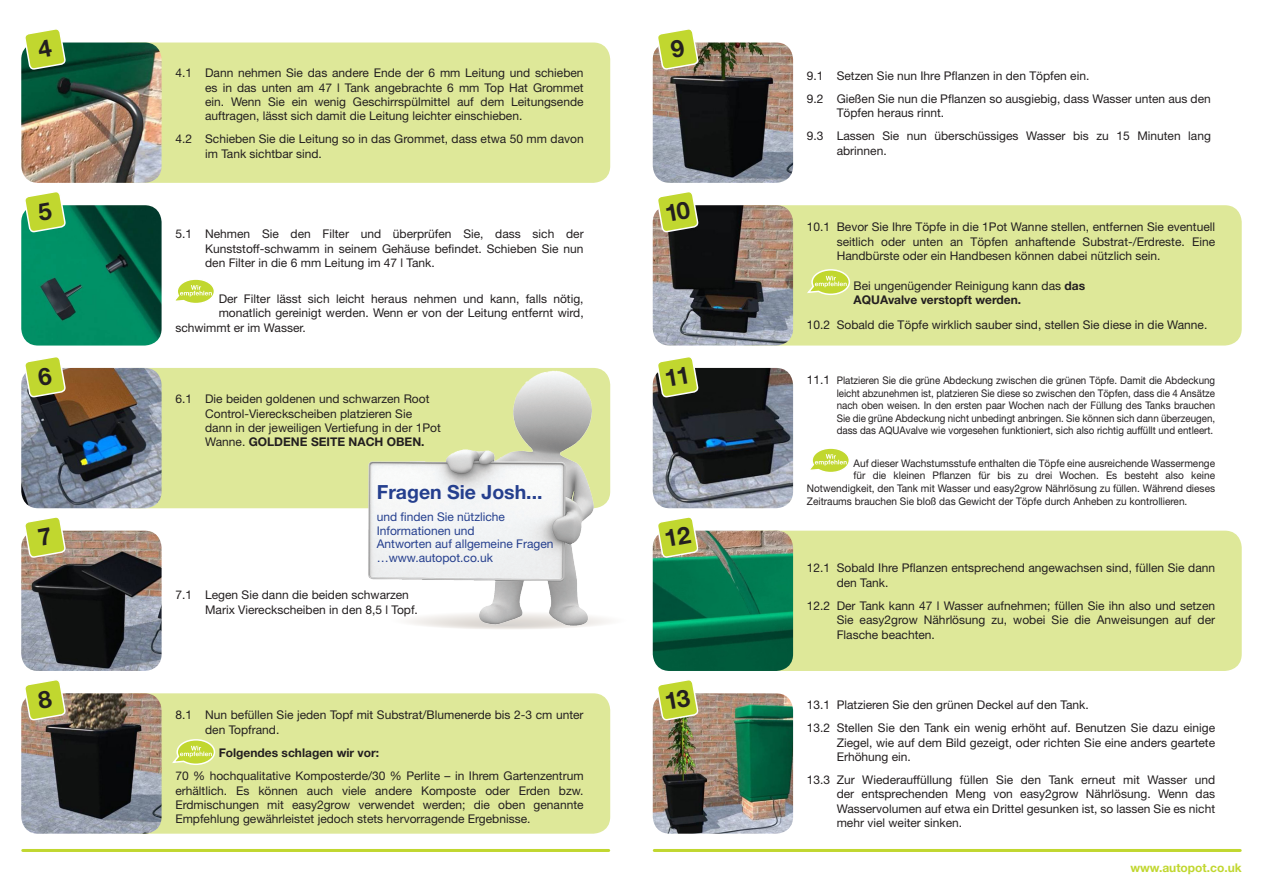
<style>
.page{position:relative;width:1263px;height:893px;background:#fff}
.page>*{position:absolute;margin:0;border:0;box-sizing:border-box;transform-origin:0 0}
.t1{font:700 19.5px "Helvetica Neue LT";color:#253f8e}
.t2{font:12px/14.4px "Helvetica Neue LT";color:#231f20}
.t3{font:12px/13.5px "Helvetica Neue LT";color:#253f8e}
.t4{font:700 12px "Helvetica Neue LT";color:#231f20}
.t5{font:700 12px "Helvetica Neue LT";color:#c1d72f}
.t6{font:10.5px/12.6px "Helvetica Neue LT";color:#231f20;text-align:justify;scale:.93 1}
.t7{font:10.5px "Helvetica Neue LT";color:#231f20;scale:.96 1}
.s1{font-weight:700}
.s2{font-size:12px}
</style>
<div class="page">
<div style="left:115px;top:368px;width:495px;height:140px;background:#dee899;border-radius:17px"></div>
<svg style="left:462px;top:618px;width:148px;height:11px"></svg>
<div style="left:111px;top:43px;width:499px;height:140px;background:#dee899;border-radius:17px"></div>
<div style="left:730px;top:205px;width:512px;height:141px;background:#dee899;border-radius:17px"></div>
<div style="left:730px;top:531px;width:512px;height:140px;background:#dee899;border-radius:17px"></div>
<div style="left:115px;top:693px;width:495px;height:141px;background:#dee899;border-radius:17px"></div>
<img style="left:21px;top:205px;width:141px;height:141px">
<img style="left:653px;top:43px;width:140px;height:140px">
<img style="left:21px;top:43px;width:141px;height:140px">
<img style="left:653px;top:205px;width:140px;height:141px">
<img style="left:21px;top:368px;width:141px;height:140px">
<img style="left:653px;top:368px;width:140px;height:140px">
<img style="left:21px;top:531px;width:141px;height:140px">
<img style="left:653px;top:531px;width:140px;height:140px">
<img style="left:21px;top:693px;width:141px;height:141px">
<img style="left:653px;top:693px;width:140px;height:141px">
<hr style="left:654px;top:849px;width:586px;height:3px;background:#c1d72f">
<hr style="left:23px;top:849px;width:586px;height:3px;background:#c1d72f">
<img style="left:365px;top:368px;width:233px;height:260px">
<svg style="left:175px;top:279px;width:39px;height:24px"></svg>
<svg style="left:172px;top:739px;width:44px;height:26px"></svg>
<svg style="left:807px;top:269px;width:43px;height:26px"></svg>
<svg style="left:810px;top:448px;width:39px;height:24px"></svg>
<svg style="left:24px;top:29px;width:42px;height:53px;background:#8cae4f"></svg>
<svg style="left:657px;top:29px;width:41px;height:53px;background:#babe60"></svg>
<svg style="left:24px;top:178px;width:42px;height:67px"></svg>
<svg style="left:657px;top:178px;width:41px;height:67px"></svg>
<svg style="left:24px;top:343px;width:42px;height:67px"></svg>
<svg style="left:657px;top:343px;width:41px;height:67px"></svg>
<svg style="left:24px;top:503px;width:42px;height:68px"></svg>
<svg style="left:657px;top:503px;width:41px;height:68px"></svg>
<svg style="left:24px;top:666px;width:42px;height:67px"></svg>
<svg style="left:657px;top:666px;width:41px;height:67px"></svg>
<p class="t2" style="left:205px;top:66px;width:380px;text-align:justify;text-indent:-30px">4.1 Dann nehmen Sie das andere Ende der 6 mm Leitung und schieben es in das unten am 47 l Tank angebrachte 6 mm Top Hat Grommet ein. Wenn Sie ein wenig Geschirrspülmittel auf dem Leitungsende auftragen, lässt sich damit die Leitung leichter einschieben.</p>
<p class="t2" style="left:205px;top:132px;width:380px;text-indent:-30px">4.2 Schieben Sie die Leitung so in das Grommet, dass etwa 50 mm davon im Tank sichtbar sind.</p>
<p class="t2" style="left:205px;top:227px;width:380px;text-align:justify;text-indent:-30px">5.1 Nehmen Sie den Filter und überprüfen Sie, dass sich der Kunststoff-schwamm in seinem Gehäuse befindet. Schieben Sie nun den Filter in die 6 mm Leitung im 47 l Tank.</p>
<p class="t2" style="left:219px;top:291px;width:366px">Der Filter lässt sich leicht heraus nehmen und kann, falls nötig,</p>
<p class="t2" style="left:219px;top:306px;width:366px">monatlich gereinigt werden. Wenn er von der Leitung entfernt wird,</p>
<p class="t2" style="left:175px;top:320px;width:132px">schwimmt er im Wasser.</p>
<p class="t2" style="left:205px;top:391px;width:237px;text-indent:-30px">6.1 Die beiden goldenen und schwarzen Root Control-Viereckscheiben platzieren Sie dann in der jeweiligen Vertiefung in der 1Pot Wanne. <span class="s1">GOLDENE SEITE NACH OBEN.</span></p>
<p class="t1" style="left:377px;top:480px;width:167px">Fragen Sie Josh...</p>
<p class="t3" style="left:377px;top:510px;width:130px">und finden Sie nützliche<br>Informationen und</p>
<p class="t3" style="left:377px;top:537px;width:178px">Antworten auf allgemeine Fragen …www.autopot.co.uk</p>
<p class="t2" style="left:205px;top:588px;width:214px;text-indent:-30px">7.1 Legen Sie dann die beiden schwarzen<br>Marix Viereckscheiben in den 8,5 l Topf.</p>
<p class="t2" style="left:205px;top:708px;width:380px;text-indent:-30px">8.1 Nun befüllen Sie jeden Topf mit Substrat/Blumenerde bis 2-3 cm unter den Topfrand.</p>
<p class="t4" style="left:219px;top:746px;width:162px">Folgendes schlagen wir vor:</p>
<p class="t2" style="left:175px;top:769px;width:410px;text-align:justify">70 % hochqualitative Komposterde/30 % Perlite – in Ihrem Gartenzentrum erhältlich. Es können auch viele andere Komposte oder Erden bzw.<br>Erdmischungen mit easy2grow verwendet werden; die oben genannte Empfehlung gewährleistet jedoch stets hervorragende Ergebnisse.</p>
<p class="t2" style="left:807px;top:68px;width:284px">9.1 Setzen Sie nun Ihre Pflanzen in den Töpfen ein.</p>
<p class="t2" style="left:837px;top:91px;width:376px;text-indent:-30px">9.2 Gießen Sie nun die Pflanzen so ausgiebig, dass Wasser unten aus den<br>Töpfen heraus rinnt.</p>
<p class="t2" style="left:837px;top:129px;width:376px;text-indent:-30px">9.3 Lassen Sie nun überschüssiges Wasser bis zu 15 Minuten lang abrinnen.</p>
<p class="t2" style="left:837px;top:220px;width:380px;text-align:justify;text-indent:-30px">10.1 Bevor Sie Ihre Töpfe in die 1Pot Wanne stellen, entfernen Sie eventuell seitlich oder unten an Töpfen anhaftende Substrat-/Erdreste. Eine Handbürste oder ein Handbesen können dabei nützlich sein.</p>
<p class="t2" style="left:853px;top:278px;width:233px">Bei ungenügender Reinigung kann das <span class="s1">das<br>AQUAvalve verstopft werden.</span></p>
<p class="t2" style="left:807px;top:317px;width:402px">10.2 Sobald die Töpfe wirklich sauber sind, stellen Sie diese in die Wanne.</p>
<p class="t6" style="left:837px;top:374px;width:408px;text-indent:-30px"><span class="s2">11.1</span> Platzieren Sie die grüne Abdeckung zwischen die grünen Töpfe. Damit die Abdeckung leicht abzunehmen ist, platzieren Sie diese so zwischen den Töpfen, dass die 4 Ansätze nach oben weisen. In den ersten paar Wochen nach der Füllung des Tanks brauchen Sie die grüne Abdeckung nicht unbedingt anbringen. Sie können sich dann überzeugen, dass das AQUAvalve wie vorgesehen funktioniert, sich also richtig auffüllt und entleert.</p>
<p class="t7" style="left:853px;top:457px;width:378px">Auf dieser Wachstumsstufe enthalten die Töpfe eine ausreichende Wassermenge</p>
<p class="t7" style="left:853px;top:469px;width:378px">für die kleinen Pflanzen für bis zu drei Wochen. Es besteht also keine</p>
<p class="t7" style="left:807px;top:482px;width:427px">Notwendigkeit, den Tank mit Wasser und easy2grow Nährlösung zu füllen. Während dieses</p>
<p class="t7" style="left:807px;top:494px;width:398px">Zeitraums brauchen Sie bloß das Gewicht der Töpfe durch Anheben zu kontrollieren.</p>
<p class="t2" style="left:837px;top:561px;width:380px;text-indent:-30px">12.1 Sobald Ihre Pflanzen entsprechend angewachsen sind, füllen Sie dann den Tank.</p>
<p class="t2" style="left:837px;top:598px;width:380px;text-align:justify;text-indent:-30px">12.2 Der Tank kann 47 l Wasser aufnehmen; füllen Sie ihn also und setzen Sie easy2grow Nährlösung zu, wobei Sie die Anweisungen auf der Flasche beachten.</p>
<p class="t2" style="left:807px;top:698px;width:283px">13.1 Platzieren Sie den grünen Deckel auf den Tank.</p>
<p class="t2" style="left:837px;top:721px;width:380px;text-align:justify;text-indent:-30px">13.2 Stellen Sie den Tank ein wenig erhöht auf. Benutzen Sie dazu einige Ziegel, wie auf dem Bild gezeigt, oder richten Sie eine anders geartete Erhöhung ein.</p>
<p class="t2" style="left:837px;top:772px;width:380px;text-align:justify;text-indent:-30px">13.3 Zur Wiederauffüllung füllen Sie den Tank erneut mit Wasser und der entsprechenden Meng von easy2grow Nährlösung. Wenn das Wasservolumen auf etwa ein Drittel gesunken ist, so lassen Sie es nicht mehr viel weiter sinken.</p>
<p class="t5" style="left:1130px;top:860px;width:113px">www.autopot.co.uk</p>
</div>
